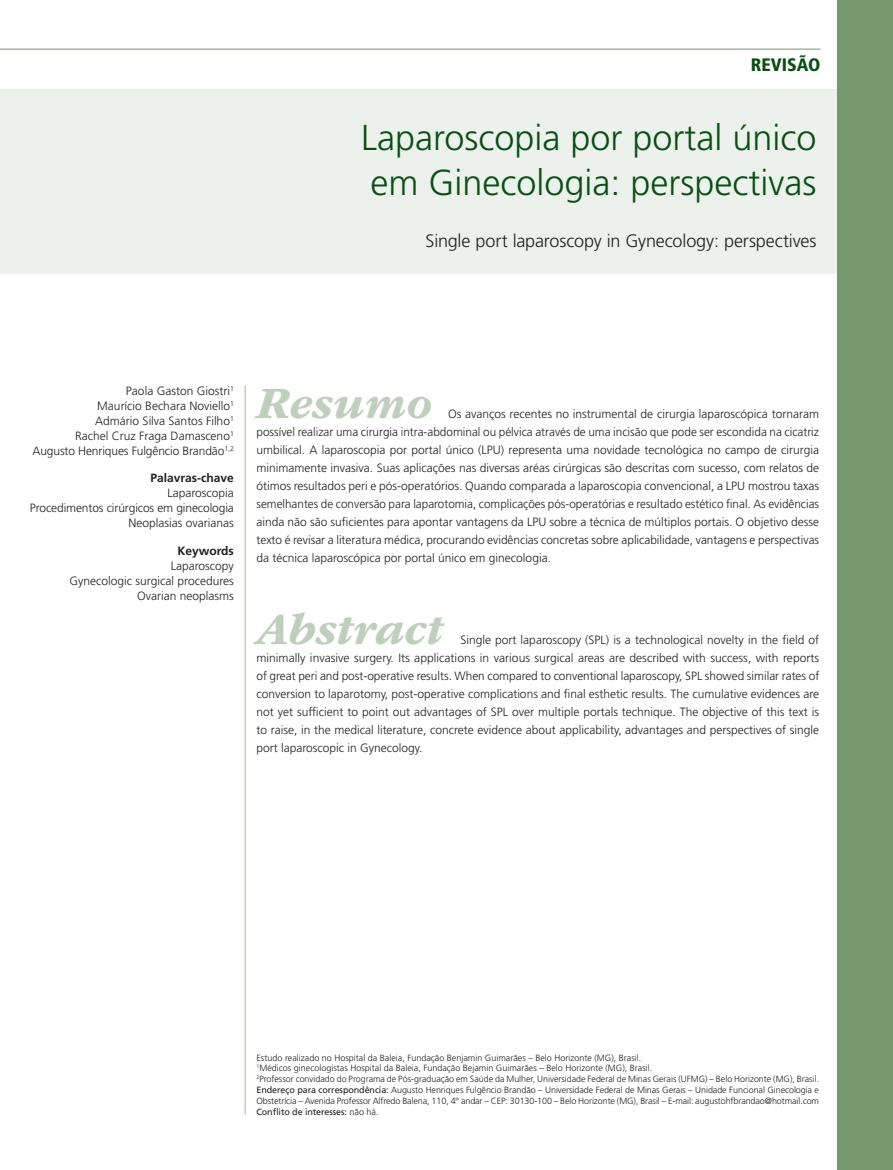
<style>
.page{position:relative;width:893px;height:1170px;background:#fff}
.page>*{position:absolute;margin:0;border:0;box-sizing:border-box;transform-origin:0 0}
._04_0_Resumo_Abstrac{font:italic 700 46.5px "ITC Garamond Std";color:#becfbb}
._01_0_Título{font:300 36px/45px "Frutiger LT Std";color:#075013}
._01_1_Título_Inglês{font:300 18px "Frutiger LT Std";letter-spacing:-.005em;color:#231f20}
.t1{font:900 condensed 18px "Frutiger LT Std";color:#075013}
._04_0_Resumo_Abstrac-2{font:300 12px/18px "Frutiger LT Std";color:#231f20;text-align:justify}
._02_0_Autores{font:300 12px "Frutiger LT Std";color:#231f20}
._04_2_Palavras-chave{font:300 12px "Frutiger LT Std";letter-spacing:-.01em;color:#231f20}
._04_3_Keywords{font:300 12px "Frutiger LT Std";color:#231f20}
._04_1_Título_palavra{font:700 12px "Frutiger LT Std";color:#231f20}
._02_2_Autor-tilulaçã{font:300 9px "Frutiger LT Std";color:#231f20}
._02_1_instituição{font:300 9px/10.8px "Frutiger LT Std";letter-spacing:-.01em;color:#231f20}
._02_1_instituição-2{font:9px "Frutiger LT Std";letter-spacing:-.01em;color:#231f20}
.s1{font-weight:400}
.s2{font-weight:300}
</style>
<div class="page">
<hr style="left:0;top:49px;width:820px;height:1px;background:#76986f">
<hr style="left:244px;top:385px;width:2px;height:729px;background:#becfbb">
<div style="left:0;top:89px;width:893px;height:185px;background:#ecf1eb"></div>
<div style="left:838px;top:0;width:55px;height:1169px;background:#76986f"></div>
<h3 class="t1" style="left:751px;top:54px;width:71px">REVISÃO</h3>
<p class="_01_0_Título" style="left:361px;top:116px;width:457px">Laparoscopia por portal único em Ginecologia: perspectivas</p>
<p class="_01_1_Título_Inglês" style="left:426px;top:231px;width:392px">Single port laparoscopy in Gynecology: perspectives</p>
<p class="_02_0_Autores" style="left:126px;top:383px;width:109px">Paola Gaston Giostri<sup>1</sup></p>
<p class="_02_0_Autores" style="left:97px;top:398px;width:138px">Maurício Bechara Noviello<sup>1</sup></p>
<p class="_02_0_Autores" style="left:95px;top:413px;width:140px">Admário Silva Santos Filho<sup>1</sup></p>
<p class="_02_0_Autores" style="left:75px;top:428px;width:160px">Rachel Cruz Fraga Damasceno<sup>1</sup></p>
<p class="_02_0_Autores" style="left:32px;top:443px;width:203px">Augusto Henriques Fulgêncio Brandão<sup>1,2</sup></p>
<p class="_04_1_Título_palavra" style="left:150px;top:471px;width:85px">Palavras-chave</p>
<p class="_04_2_Palavras-chave" style="left:167px;top:486px;width:68px">Laparoscopia</p>
<p class="_04_2_Palavras-chave" style="left:30px;top:501px;width:205px">Procedimentos cirúrgicos em ginecologia</p>
<p class="_04_2_Palavras-chave" style="left:129px;top:516px;width:107px">Neoplasias ovarianas</p>
<p class="_04_1_Título_palavra" style="left:177px;top:544px;width:58px">Keywords</p>
<p class="_04_3_Keywords" style="left:171px;top:559px;width:65px">Laparoscopy</p>
<p class="_04_3_Keywords" style="left:70px;top:574px;width:166px">Gynecologic surgical procedures</p>
<p class="_04_3_Keywords" style="left:137px;top:589px;width:98px">Ovarian neoplasms</p>
<p class="_04_0_Resumo_Abstrac" style="left:256px;top:378px;width:177px">Resumo</p>
<p class="_04_0_Resumo_Abstrac-2" style="left:256px;top:405px;width:564px;text-indent:192px">Os avanços recentes no instrumental de cirurgia laparoscópica tornaram possível realizar uma cirurgia intra-abdominal ou pélvica através de uma incisão que pode ser escondida na cicatriz umbilical. A laparoscopia por portal único (LPU) representa uma novidade tecnológica no campo de cirurgia minimamente invasiva. Suas aplicações nas diversas aréas cirúrgicas são descritas com sucesso, com relatos de ótimos resultados peri e pós-operatórios. Quando comparada a laparoscopia convencional, a LPU mostrou taxas semelhantes de conversão para laparotomia, complicações pós-operatórias e resultado estético final. As evidências ainda não são suficientes para apontar vantagens da LPU sobre a técnica de múltiplos portais. O objetivo desse texto é revisar a literatura médica, procurando evidências concretas sobre aplicabilidade, vantagens e perspectivas da técnica laparoscópica por portal único em ginecologia.</p>
<p class="_04_0_Resumo_Abstrac" style="left:256px;top:603px;width:188px">Abstract</p>
<p class="_04_0_Resumo_Abstrac-2" style="left:256px;top:630px;width:564px;text-indent:204px">Single port laparoscopy (SPL) is a technological novelty in the field of minimally invasive surgery. Its applications in various surgical areas are described with success, with reports of great peri and post-operative results. When compared to conventional laparoscopy, SPL showed similar rates of conversion to laparotomy, post-operative complications and final esthetic results. The cumulative evidences are not yet sufficient to point out advantages of SPL over multiple portals technique. The objective of this text is to raise, in the medical literature, concrete evidence about applicability, advantages and perspectives of single port laparoscopic in Gynecology.</p>
<p class="_02_2_Autor-tilulaçã" style="left:256px;top:1052px;width:386px">Estudo realizado no Hospital da Baleia, Fundação Benjamin Guimarães – Belo Horizonte (MG), Brasil.</p>
<p class="_02_2_Autor-tilulaçã" style="left:256px;top:1063px;width:397px"><sup>1</sup>Médicos ginecologistas Hospital da Baleia, Fundação Bejamin Guimarães – Belo Horizonte (MG), Brasil.</p>
<p class="_02_2_Autor-tilulaçã" style="left:256px;top:1073px;width:564px"><sup>2</sup>Professor convidado do Programa de Pós-graduação em Saúde da Mulher, Universidade Federal de Minas Gerais (UFMG) – Belo Horizonte (MG), Brasil.</p>
<p class="_02_1_instituição" style="left:256px;top:1084px;width:564px"><span class="s1">Endereço para correspondência:</span> Augusto Henriques Fulgêncio Brandão – Universidade Federal de Minas Gerais – Unidade Funcional Ginecologia e<br>Obstetrícia – Avenida Professor Alfredo Balena, 110, 4° andar – CEP: 30130-100 – Belo Horizonte (MG), Brasil – E-mail: augustohfbrandao@hotmail.com</p>
<p class="_02_1_instituição-2" style="left:256px;top:1106px;width:124px">Conflito de interesses: <span class="s2">não há.</span></p>
</div>
